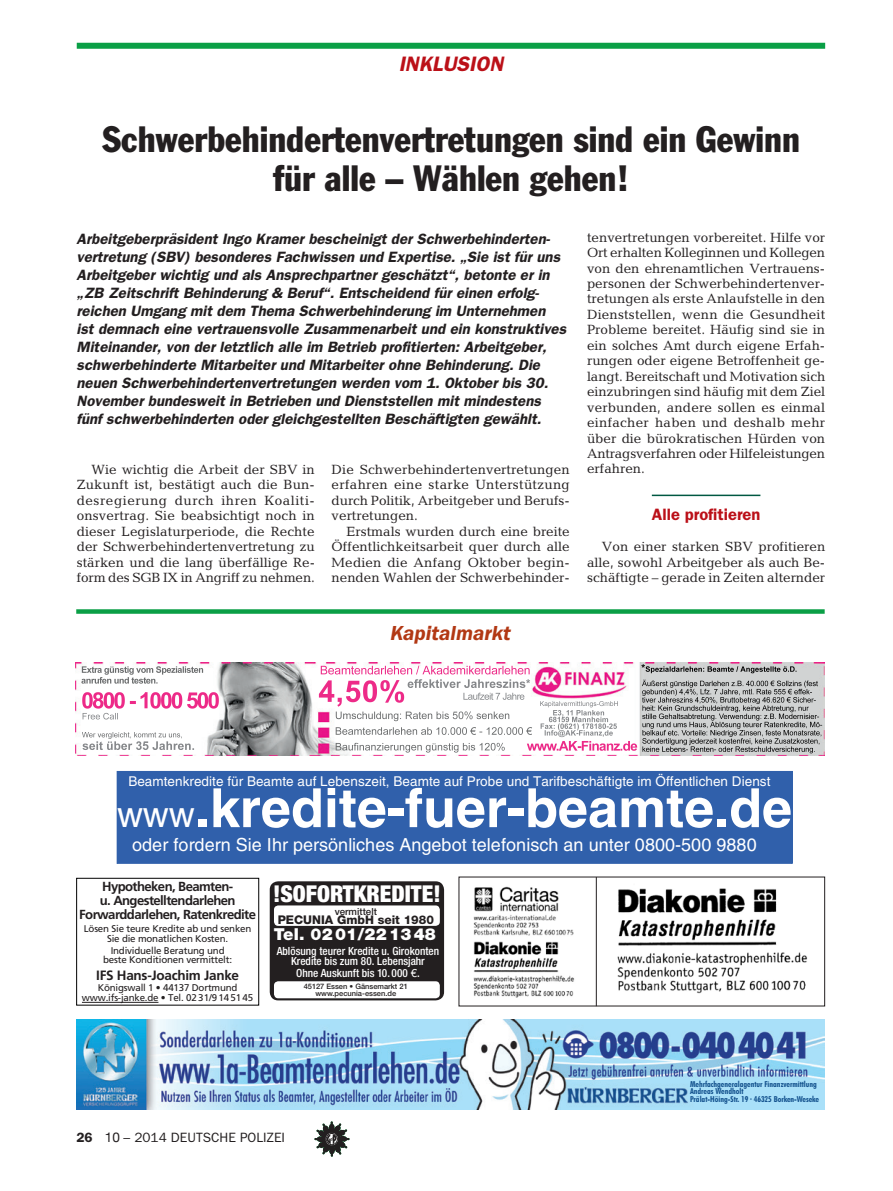
<style>
.page{position:relative;width:893px;height:1191px;background:#fff}
.page>*{position:absolute;margin:0;border:0;box-sizing:border-box;transform-origin:0 0}
.t1{font:700 54px "Helvetica";color:#fff}
.t2{font:condensed 36px/39px "Franklin Gothic";color:#231f20;text-align:center}
.t3{font:900 condensed 23.25px "Helvetica Neue";color:#fff}
.t4{font:italic 600 21px "Franklin Gothic Itc T";color:#b23814}
.t5{font:italic 600 21px "Franklin Gothic";color:#bb1018}
.t6{font:18px "Helvetica";letter-spacing:.005em;color:#fff}
.t7{font:900 16.5px "Helvetica Neue";letter-spacing:.01em;color:#fff}
.t8{font:600 16.5px "Franklin Gothic";color:#bb1018}
.t9{font:italic 600 15px/18px "Franklin Gothic";color:#231f20}
.t10{font:13.5px/15.5px "Candida";color:#231f20;text-align:justify}
.t11{font:13.5px "Helvetica";letter-spacing:.005em;color:#fff}
.t12{font:13.5px "Franklin Gothic";color:#231f20}
.t13{font:13.5px "Frutiger Bold OV XMQMLB";letter-spacing:-.02em;color:#231f20}
.t14{font:13.2px/14.2px "Frutiger Bold OV XMQMLB";letter-spacing:-.045em;color:#231f20;text-align:center}
.t15{font:800 12px "Helvetica Neue";color:#231f20}
.t16{font:500 condensed 11.25px/10.5px "Helvetica Neue";color:#fff;text-align:center}
.t17{font:9.75px/9.8px "Frutiger";letter-spacing:-.02em;color:#231f20;text-align:center}
.t18{font:500 9.75px "Helvetica Neue";color:#231f20}
.t19{font:8.25px/7.5px "Futura BT Bold Condensed OV HAATAB";color:#14528e}
.t20{font:500 7.5px/7.5px "Helvetica Neue";color:#231f20;text-align:center}
.s1{font-weight:400;font-size:36px}
.s2{font-weight:400;font-stretch:normal}
.s3{font-weight:400}
.s4{font-weight:600}
.s5{font-family:"Helvetica Neue"}
</style>
<div class="page">
<svg style="left:315px;top:1121px;width:34px;height:35px"></svg>
<div style="left:77px;top:43px;width:748px;height:6px;background:#0a9f46"></div>
<div style="left:76px;top:609px;width:749px;height:5px;background:#0a9f46"></div>
<img style="left:473px;top:886px;width:102px;height:112px">
<img style="left:617px;top:888px;width:191px;height:106px">
<hr style="left:596px;top:877px;width:1px;height:129px;background:#231f20">
<img style="left:76px;top:662px;width:748px;height:93px">
<img style="left:394px;top:665px;width:123px;height:9px">
<img style="left:319px;top:680px;width:80px;height:22px">
<img style="left:187px;top:692px;width:32px;height:16px">
<img style="left:559px;top:741px;width:78px;height:10px">
<img style="left:641px;top:664px;width:154px;height:8px">
<img style="left:643px;top:679px;width:166px;height:8px">
<img style="left:642px;top:738px;width:158px;height:5px">
<img style="left:82px;top:666px;width:121px;height:7px">
<img style="left:83px;top:713px;width:35px;height:6px">
<img style="left:82px;top:732px;width:98px;height:5px">
<img style="left:96px;top:741px;width:76px;height:9px">
<img style="left:414px;top:679px;width:116px;height:9px">
<img style="left:463px;top:692px;width:61px;height:8px">
<img style="left:406px;top:711px;width:92px;height:8px">
<img style="left:553px;top:710px;width:51px;height:5px">
<img style="left:540px;top:701px;width:78px;height:5px">
<hr style="left:82px;top:1002px;width:76px;height:1px;background:#231f20">
<div style="left:76px;top:878px;width:183px;height:127px;border:1px solid #000"></div>
<img style="left:76px;top:1020px;width:748px;height:89px">
<div style="left:270px;top:881px;width:174px;height:119px;background:#231f20;border-radius:9px"></div>
<div style="left:274px;top:905px;width:166px;height:21px;background:#fff;border-radius:4px"></div>
<div style="left:274px;top:981px;width:166px;height:17px;background:#fff;border-radius:4px"></div>
<div style="left:117px;top:771px;width:675px;height:92px;background:#3060ab"></div>
<div style="left:117px;top:771px;width:676px;height:93px;border:1px solid #3060ab"></div>
<hr style="left:652px;top:494px;width:108px;height:2px;background:#005842">
<h3 class="t5" style="left:399px;top:51px;width:20px">Inklusion</h3>
<h2 class="t2" style="left:103px;top:120px;width:699px">Schwerbehindertenvertretungen sind ein Gewinn für alle – Wählen gehen!</h2>
<p class="t9" style="left:77px;top:230px;width:491px">Arbeitgeberpräsident Ingo Kramer bescheinigt der Schwerbehinderten&shy;vertretung (SBV) besonderes Fachwissen und Expertise. „Sie ist für uns Arbeitgeber wichtig und als Ansprechpartner geschätzt“, betonte er in „ZB Zeitschrift Behinderung &amp; Beruf“. Entscheidend für einen erfolg&shy;reichen Umgang mit dem Thema Schwerbehinderung im Unternehmen ist demnach eine vertrauensvolle Zusammenarbeit und ein konstruktives Miteinander, von der letztlich alle im Betrieb profitierten: Arbeitgeber, schwerbehinderte Mitarbeiter und Mitarbeiter ohne Behinderung. Die neuen Schwerbehindertenvertretungen werden vom 1. Oktober bis 30.<br>November bundesweit in Betrieben und Dienststellen mit mindestens fünf schwerbehinderten oder gleichgestellten Beschäftigten gewählt.</p>
<p class="t10" style="left:77px;top:462px;width:240px;text-indent:15px">Wie wichtig die Arbeit der SBV in Zukunft ist, bestätigt auch die Bun&shy;desregierung durch ihren Koaliti&shy;onsvertrag. Sie beabsichtigt noch in dieser Legislaturperiode, die Rechte der Schwerbehindertenvertretung zu stärken und die lang überfällige Re&shy;form des SGB IX in Angriff zu nehmen.</p>
<p class="t10" style="left:332px;top:462px;width:240px">Die Schwerbehindertenvertretungen erfahren eine starke Unterstützung durch Politik, Arbeitgeber und Berufs&shy;vertretungen.</p>
<p class="t10" style="left:587px;top:229px;width:240px">tenvertretungen vorbereitet. Hilfe vor Ort erhalten Kolleginnen und Kollegen von den ehrenamtlichen Vertrauens&shy;personen der Schwerbehindertenver&shy;tretungen als erste Anlaufstelle in den Dienststellen, wenn die Gesundheit Probleme bereitet. Häufig sind sie in ein solches Amt durch eigene Erfah&shy;rungen oder eigene Betroffenheit ge&shy;langt. Bereitschaft und Motivation sich einzubringen sind häufig mit dem Ziel verbunden, andere sollen es einmal einfacher haben und deshalb mehr über die bürokratischen Hürden von Antragsverfahren oder Hilfeleistungen erfahren.</p>
<p class="t8" style="left:652px;top:505px;width:110px">Alle profitieren</p>
<p class="t10" style="left:587px;top:539px;width:240px;text-indent:15px">Von einer starken SBV profitieren alle, sowohl Arbeitgeber als auch Be&shy;schäftigte – gerade in Zeiten alternder</p>
<p class="t10" style="left:332px;top:523px;width:240px;text-indent:15px">Erstmals wurden durch eine breite Öffentlichkeitsarbeit quer durch alle Medien die Anfang Oktober begin&shy;nenden Wahlen der Schwerbehinder-</p>
<h3 class="t4" style="left:390px;top:621px;width:122px">Kapitalmarkt</h3>
<p class="t11" style="left:128px;top:773px;width:644px">Beamtenkredite für Beamte auf Lebenszeit, Beamte auf Probe und Tarifbeschäftigte im Öffentlichen Dienst</p>
<h1 class="t1" style="left:117px;top:775px;width:677px"><span class="s1">www</span>.kredite-fuer-beamte.de</h1>
<h3 class="t6" style="left:132px;top:834px;width:626px">oder fordern Sie Ihr persönliches Angebot telefonisch an unter 0800-500 9880</h3>
<p class="t14" style="left:79px;top:879px;width:178px">Hypotheken, Beamten-<br>u. Angestelltendarlehen<br>Forwarddarlehen, Ratenkredite</p>
<p class="t17" style="left:84px;top:923px;width:169px">Lösen Sie teure Kredite ab und senken<br>Sie die monatlichen Kosten.</p>
<p class="t17" style="left:103px;top:945px;width:130px">Individuelle Beratung und beste Konditionen vermittelt:</p>
<p class="t13" style="left:96px;top:967px;width:144px">IFS Hans-Joachim Janke</p>
<p class="t17" style="left:82px;top:982px;width:173px;line-height:10.5px">Königswall 1 • 44137 Dortmund www.ifs-janke.de • Tel. 0231/9145145</p>
<h3 class="t3" style="left:273px;top:879px;width:169px">!SOFORTKREDITE!</h3>
<p class="t7" style="left:274px;top:924px;width:163px">Tel. 0201/221348</p>
<p class="t16" style="left:277px;top:945px;width:164px">Ablösung teurer Kredite u. Girokonten<br>Kredite bis zum 80. Lebensjahr</p>
<p class="t16" style="left:296px;top:968px;width:125px">Ohne Auskunft bis 10.000 <span class="s2">€</span>.</p>
<p class="t18" style="left:335px;top:905px;width:44px">vermittelt</p>
<p class="t15" style="left:278px;top:913px;width:158px">PECUNIA GmbH seit 1980</p>
<p class="t20" style="left:304px;top:982px;width:106px">45127 Essen <span class="s3">•</span> Gänsemarkt 21 www.pecunia-essen.de</p>
<p class="t12" style="left:77px;top:1129px;width:210px"><span class="s4">26</span> <span class="s5">10</span> – 2014 DEUTSCHE POLIZEI</p>
<p class="t19" style="left:690px;top:1079px;width:131px">Mehrfachgeneralagentur Finanzvermittlung<br>Andreas Wendholt<br>Prälat-Höing-Str. 19 · 46325 Borken-Weseke</p>
</div>
